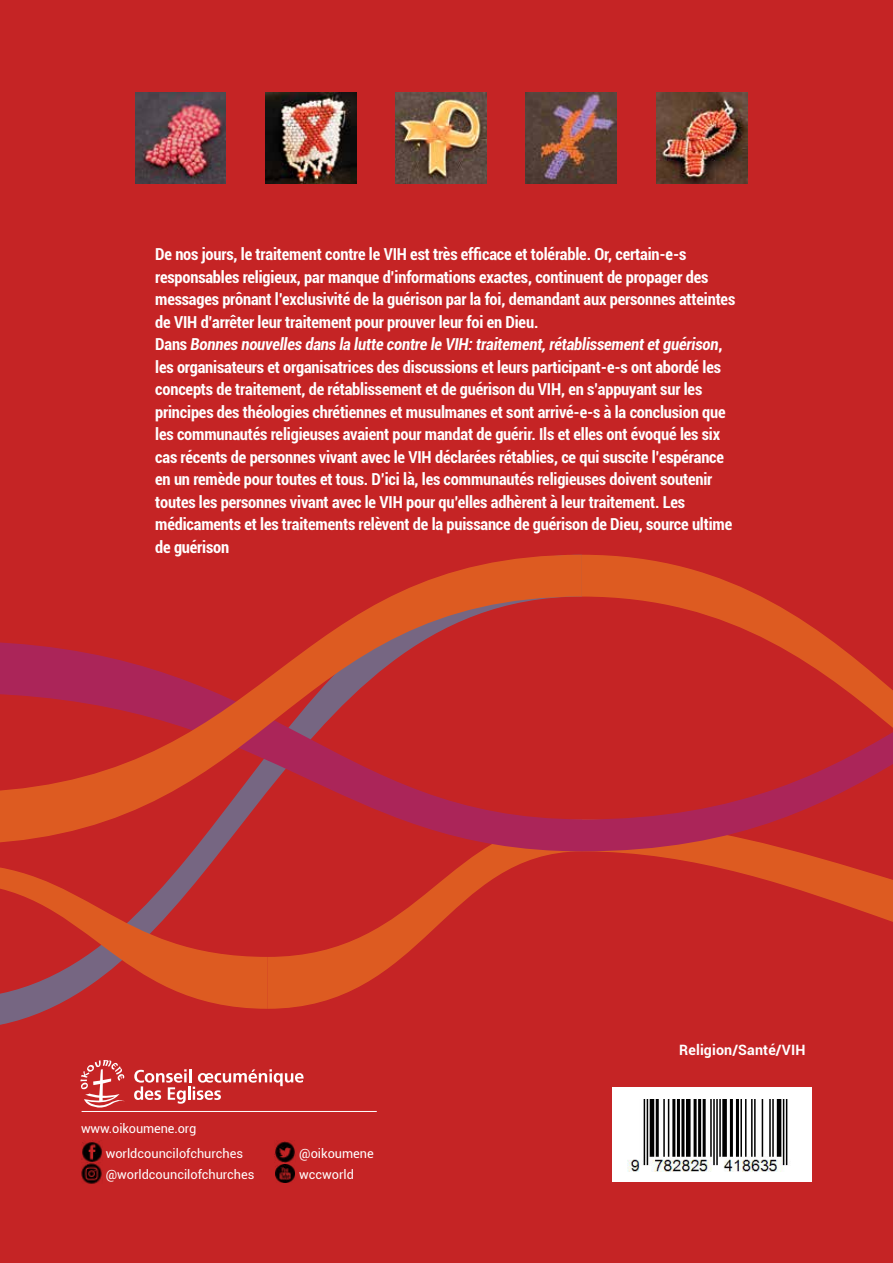
<style>
.page{position:relative;width:893px;height:1263px;background:#c52425}
.page>*{position:absolute;margin:0;border:0;box-sizing:border-box;transform-origin:0 0}
.t1{font:700 condensed 16.5px/22.5px "Roboto";letter-spacing:-.01em;color:#fff}
.t2{font:700 14.25px "Roboto";letter-spacing:.01em;color:#fff}
.t3{font:12.75px "Roboto";color:#fff}
.s1{font-style:italic}
</style>
<div class="page">
<svg style="left:784px;top:885px;width:109px;height:37px"></svg>
<svg style="left:268px;top:851px;width:314px;height:158px"></svg>
<svg style="left:0;top:863px;width:268px;height:146px"></svg>
<svg style="left:193px;top:844px;width:389px;height:7px"></svg>
<svg style="left:0;top:555px;width:582px;height:289px"></svg>
<svg style="left:582px;top:555px;width:311px;height:330px"></svg>
<img style="left:266px;top:93px;width:90px;height:91px">
<img style="left:396px;top:93px;width:90px;height:91px">
<img style="left:657px;top:93px;width:90px;height:91px">
<img style="left:135px;top:93px;width:91px;height:91px">
<img style="left:526px;top:93px;width:90px;height:91px">
<div style="left:613px;top:1087px;width:199px;height:95px;background:#fff"></div>
<img style="left:628px;top:1100px;width:160px;height:72px">
<hr style="left:82px;top:1111px;width:295px;height:1px;background:#fff">
<img style="left:81px;top:1141px;width:21px;height:43px">
<img style="left:276px;top:1164px;width:18px;height:19px">
<img style="left:274px;top:1141px;width:22px;height:21px">
<svg style="left:80px;top:1060px;width:45px;height:48px"></svg>
<svg style="left:134px;top:1069px;width:170px;height:35px"></svg>
<p class="t1" style="left:155px;top:242px;width:582px">De nos jours, le traitement contre le VIH est très efficace et tolérable. Or, certain-e-s responsables religieux, par manque d’informations exactes, continuent de propager des messages prônant l’exclusivité de la guérison par la foi, demandant aux personnes atteintes de VIH d’arrêter leur traitement pour prouver leur foi en Dieu.<br>Dans <span class="s1">Bonnes nouvelles dans la lutte contre le VIH: traitement, rétablissement et guérison</span>, les organisateurs et organisatrices des discussions et leurs participant-e-s ont abordé les concepts de traitement, de rétablissement et de guérison du VIH, en s’appuyant sur les principes des théologies chrétiennes et musulmanes et sont arrivé-e-s à la conclusion que les communautés religieuses avaient pour mandat de guérir. Ils et elles ont évoqué les six cas récents de personnes vivant avec le VIH déclarées rétablies, ce qui suscite l’espérance en un remède pour toutes et tous. D’ici là, les communautés religieuses doivent soutenir toutes les personnes vivant avec le VIH pour qu’elles adhèrent à leur traitement. Les médicaments et les traitements relèvent de la puissance de guérison de Dieu, source ultime de guérison</p>
<p class="t3" style="left:81px;top:1119px;width:117px">www.oikoumene.org</p>
<p class="t3" style="left:106px;top:1166px;width:150px">@worldcouncilofchurches</p>
<p class="t3" style="left:299px;top:1166px;width:56px">wccworld</p>
<p class="t3" style="left:106px;top:1144px;width:139px">worldcouncilofchurches</p>
<p class="t3" style="left:299px;top:1144px;width:76px">@oikoumene</p>
<p class="t2" style="left:679px;top:1039px;width:128px">Religion/Santé/VIH</p>
</div>
